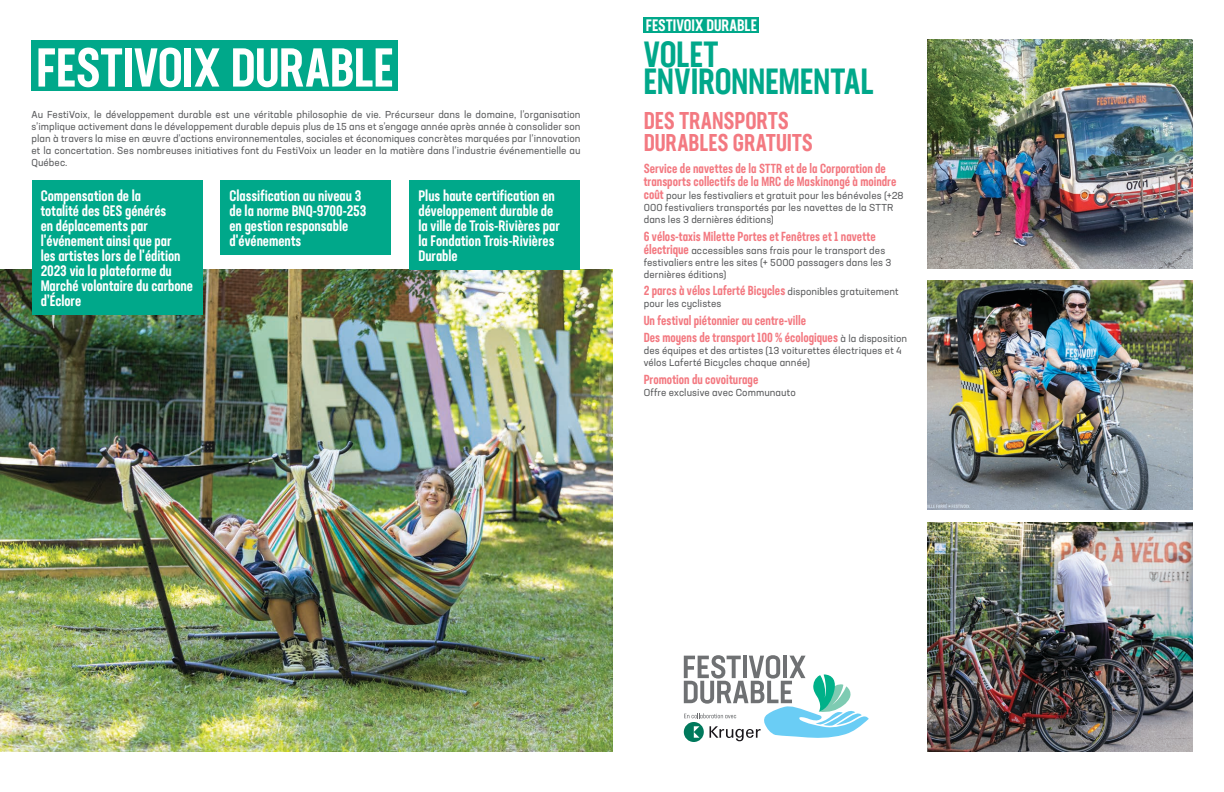
<style>
.page{position:relative;width:1224px;height:792px;background:#fff}
.page>*{position:absolute;margin:0;border:0;box-sizing:border-box;transform-origin:0 0}
.Titre{font:500 54px "Neusa Next Std Compact";letter-spacing:-.01em;color:#fff}
.Sous_titre{font:500 36px/27px "Neusa Next Std Compact";letter-spacing:-.01em;color:#00a88a}
.Sous_titre_2{font:500 24px "Neusa Next Std Compact";color:#f37981}
.t1{font:500 16.4px "Neusa Next Std Compact";color:#fff}
.Liner{font:500 15px/15px "Neusa Next Std Compact";color:#fff}
.Sous_titre_3{font:500 13px/13px "Neusa Next Std Compact";color:#f37981}
.Texte{font:10px/12px "Neusa Next Std";letter-spacing:.005em;color:#58595b;text-align:justify}
.Sous_titre_3-2{font:10px/12px "Neusa Next Std";letter-spacing:.01em;color:#58595b}
.s1{font-family:"Neusa Next Std Compact";font-weight:500;font-size:13px;color:#f37981}
.s2{font-family:"Neusa Next Std";font-weight:400;font-size:10px;color:#58595b}
</style>
<div class="page">
<img style="left:0;top:270px;width:612px;height:482px">
<div style="left:32px;top:180px;width:170px;height:135px;background:#00a88a"></div>
<div style="left:220px;top:180px;width:172px;height:75px;background:#00a88a"></div>
<div style="left:410px;top:180px;width:170px;height:90px;background:#00a88a"></div>
<div style="left:644px;top:17px;width:115px;height:15px;background:#00a88a"></div>
<svg style="left:684px;top:655px;width:185px;height:86px"></svg>
<img style="left:927px;top:522px;width:265px;height:229px">
<img style="left:927px;top:280px;width:265px;height:229px">
<img style="left:927px;top:39px;width:265px;height:229px">
<div style="left:32px;top:40px;width:366px;height:51px;background:#00a88a"></div>
<p class="Titre" style="left:36px;top:34px;width:359px">FESTIVOIX DURABLE</p>
<p class="Texte" style="left:32px;top:109px;width:551px">Au FestiVoix, le développement durable est une véritable philosophie de vie. Précurseur dans le domaine, l’organisation s’implique activement dans le développement durable depuis plus de 15 ans et s’engage année après année à consolider son plan à travers la mise en œuvre d’actions environnementales, sociales et économiques concrètes marquées par l’innovation et la concertation. Ses nombreuses initiatives font du FestiVoix un leader en la matière dans l’industrie événementielle au Québec.</p>
<p class="Liner" style="left:41px;top:188px;width:154px">Compensation de la<br>totalité des GES générés<br>en déplacements par l'événement ainsi que par<br>les artistes lors de l'édition<br>2023 via la plateforme du<br>Marché volontaire du carbone d’Éclore</p>
<p class="Liner" style="left:230px;top:188px;width:138px">Classification au niveau 3 de la norme BNQ-9700-253 en gestion responsable d'événements</p>
<p class="Liner" style="left:418px;top:188px;width:143px">Plus haute certification en développement durable de la ville de Trois-Rivières par la Fondation Trois-Rivières<br>Durable</p>
<p class="t1" style="left:646px;top:15px;width:113px">FESTIVOIX DURABLE</p>
<p class="Sous_titre" style="left:644px;top:41px;width:232px">VOLET<br>ENVIRONNEMENTAL</p>
<p class="Sous_titre_2" style="left:644px;top:106px;width:147px">DES TRANSPORTS</p>
<p class="Sous_titre_2" style="left:644px;top:128px;width:171px">DURABLES GRATUITS</p>
<p class="Sous_titre_3" style="left:644px;top:162px;width:254px">Service de navettes de la STTR et de la Corporation de transports collectifs de la MRC de Maskinongé à moindre</p>
<p class="Sous_titre_3-2" style="left:644px;top:189px;width:261px"><span class="s1">coût</span> pour les festivaliers et gratuit pour les bénévoles (+28<br>000 festivaliers transportés par les navettes de la STTR dans les 3 dernières éditions)</p>
<p class="Sous_titre_3" style="left:644px;top:229px;width:234px">6 vélos-taxis Milette Portes et Fenêtres et 1 navette</p>
<p class="Sous_titre_3-2" style="left:644px;top:244px;width:249px"><span class="s1">électrique</span> accessibles sans frais pour le transport des festivaliers entre les sites (+ 5000 passagers dans les 3 dernières éditions)</p>
<p class="Sous_titre_3" style="left:644px;top:284px;width:256px">2 parcs à vélos Laferté Bicycles <span class="s2">disponibles gratuitement</span></p>
<p class="Sous_titre_3-2" style="left:644px;top:297px;width:79px">pour les cyclistes</p>
<p class="Sous_titre_3" style="left:644px;top:313px;width:164px">Un festival piétonnier au centre-ville</p>
<p class="Sous_titre_3" style="left:644px;top:331px;width:265px">Des moyens de transport 100 % écologiques <span class="s2">à la disposition</span></p>
<p class="Sous_titre_3-2" style="left:644px;top:344px;width:259px">des équipes et des artistes (13 voiturettes électriques et 4 vélos Laferté Bicycles chaque année)</p>
<p class="Sous_titre_3" style="left:644px;top:372px;width:116px">Promotion du covoiturage</p>
<p class="Sous_titre_3-2" style="left:644px;top:386px;width:154px">Offre exclusive avec Communauto</p>
</div>
